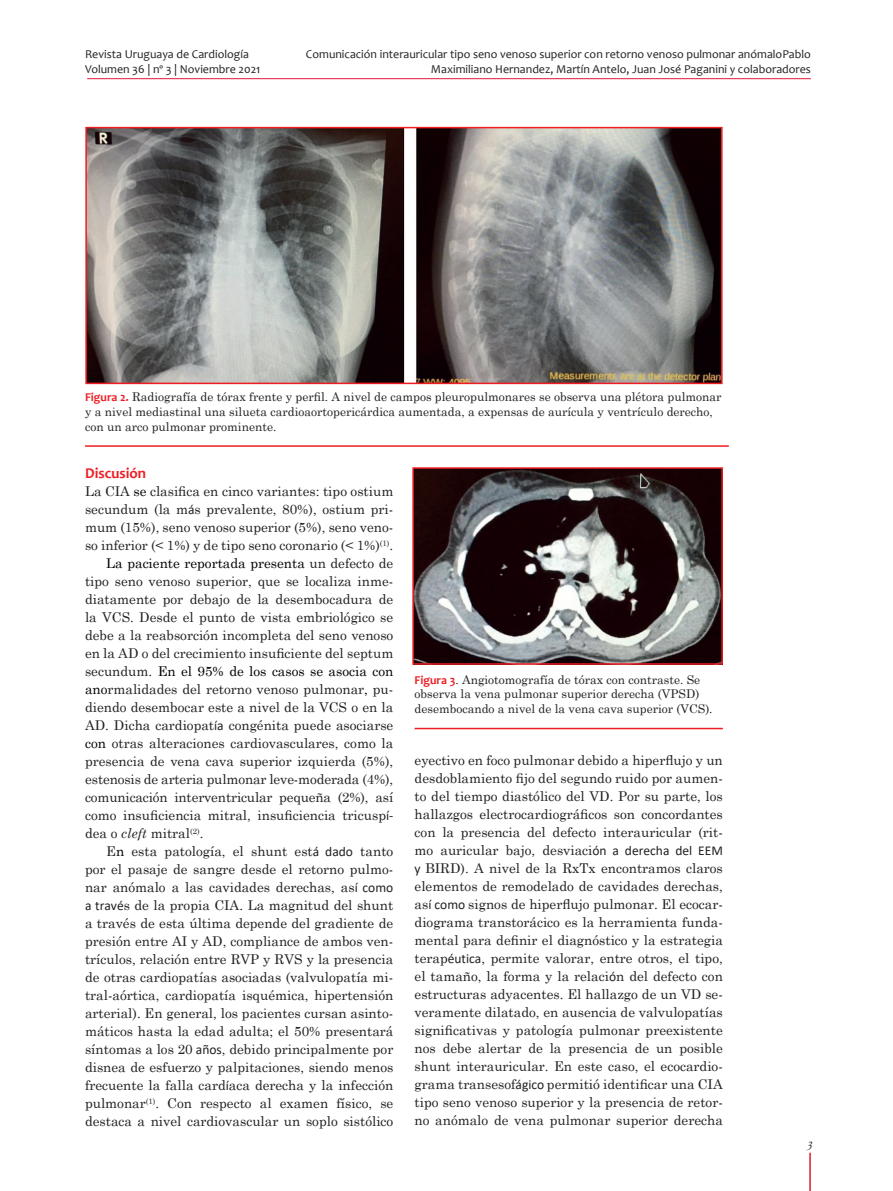
<style>
.page{position:relative;width:893px;height:1191px;background:#fff}
.page>*{position:absolute;margin:0;border:0;box-sizing:border-box;transform-origin:0 0}
.t1{font:700 15px "Candara";color:#ee1d23}
.t2{font:13.5px/18px "Century Schoolbook";color:#231f20;text-align:justify}
.t3{font:13.5px "Century Schoolbook";color:#000001}
.t4{font:italic 13.5px "Garamond";color:#231f20}
.t5{font:12px/14.7px "Century Schoolbook";color:#231f20}
.t6{font:12px/14.7px "Candara";color:#231f20}
.s1{font-family:"Candara";font-weight:700;color:#ee1d23}
.s2{color:#000001}
.s3{font-family:"Calibri"}
.s4{color:#231f20}
.s5{font-style:italic}
</style>
<div class="page">
<hr style="left:809px;top:1152px;width:2px;height:39px;background:#e21736">
<hr style="left:87px;top:78px;width:724px;height:1px;background:#e21736">
<img style="left:415px;top:470px;width:305px;height:191px">
<div style="left:412px;top:467px;width:311px;height:197px;border:2px solid #ee1d23"></div>
<img style="left:88px;top:130px;width:632px;height:251px">
<div style="left:85px;top:127px;width:638px;height:257px;border:2px solid #ee1d23"></div>
<hr style="left:85px;top:445px;width:644px;height:2px;background:#ee1d23">
<hr style="left:415px;top:728px;width:308px;height:1px;background:#ee1d23">
<p class="t6" style="left:85px;top:47px;width:177px">Revista Uruguaya de Cardiología<br>Volumen 36 | nº 3 | Noviembre 2021</p>
<p class="t6" style="left:306px;top:47px;width:507px;text-align:right">Comunicación interauricular tipo seno venoso superior con retorno venoso pulmonar anómaloPablo<br>Maximiliano Hernandez, Martín Antelo, Juan José Paganini y colaboradores</p>
<p class="t5" style="left:85px;top:388px;width:638px"><span class="s1">Figura 2.</span> Radiografía de tórax frente y perfil. A nivel de campos pleuropulmonares se observa una plétora pulmonar y a nivel mediastinal una silueta cardioaortopericárdica aumentada, a expensas de aurícula y ventrículo derecho, con un arco pulmonar prominente.</p>
<p class="t1" style="left:85px;top:464px;width:63px">Discusión</p>
<p class="t2" style="left:85px;top:481px;width:310px">La CIA <span class="s2">se</span> clasifica en cinco variantes: tipo ostium</p>
<p class="t2" style="left:85px;top:499px;width:310px">secundum (la m<span class="s3">á</span>s prevalente, 80%), ostium pri-</p>
<p class="t2" style="left:85px;top:517px;width:310px">mum (15%), seno venoso superior (5%), seno veno-</p>
<p class="t2" style="left:85px;top:535px;width:310px">so inferior (&lt; 1%) y de tipo seno coronario (&lt; 1%)<sup>(1)</sup>.</p>
<p class="t3" style="left:106px;top:552px;width:289px">La paciente reportada presenta <span class="s4">un defecto de</span></p>
<p class="t2" style="left:85px;top:571px;width:310px">tipo seno venoso superior, que se localiza inme-</p>
<p class="t2" style="left:85px;top:589px;width:310px">diatamente por debajo de la desembocadura de</p>
<p class="t2" style="left:85px;top:607px;width:310px">la VCS. Desde el punto de vista embriológico se</p>
<p class="t2" style="left:85px;top:625px;width:310px">debe a la reabsorción incompleta del seno venoso</p>
<p class="t2" style="left:85px;top:643px;width:310px">en la AD o del crecimiento insuficiente del septum</p>
<p class="t3" style="left:85px;top:660px;width:310px"><span class="s4">secundum.</span> En el 95% de los casos se asocia con</p>
<p class="t2" style="left:85px;top:679px;width:310px"><span class="s2">ano</span>rmalidades del retorno venoso pulmonar<span class="s2">,</span> pu-</p>
<p class="t2" style="left:85px;top:697px;width:310px">diendo desembocar este a nivel de la VCS o en la</p>
<p class="t2" style="left:85px;top:715px;width:310px">AD. Dicha cardiopat<span class="s3">ía</span> congénita puede asociarse</p>
<p class="t2" style="left:85px;top:733px;width:310px"><span class="s2">con</span> otras alteraciones cardiovasculares, como la</p>
<p class="t2" style="left:85px;top:751px;width:310px">presencia de vena cava superior izquierda (5%),</p>
<p class="t2" style="left:85px;top:769px;width:310px">estenosis de arteria pulmonar leve-moderada (4%),</p>
<p class="t2" style="left:85px;top:787px;width:310px">comunicación interventricular pequeña (2%), así</p>
<p class="t2" style="left:85px;top:805px;width:310px">como insuficiencia mitral, insuficiencia tricusp<span class="s3">í-</span></p>
<p class="t2" style="left:85px;top:823px;width:120px">dea o <span class="s5">cleft</span> mitral<sup>(2)</sup>.</p>
<p class="t2" style="left:106px;top:841px;width:289px">E<span class="s2">n</span> esta patología, el shunt est<span class="s3">á dado</span> tanto</p>
<p class="t2" style="left:85px;top:859px;width:310px">por el pasaje de sangre desde el retorno pulmo-</p>
<p class="t2" style="left:85px;top:877px;width:310px">nar anómalo a las cavidades derechas, as<span class="s3">í como</span></p>
<p class="t2" style="left:85px;top:895px;width:310px"><span class="s3">a travé</span>s de la propia CIA. La magnitud del shunt</p>
<p class="t2" style="left:85px;top:913px;width:310px">a través de esta última depende del gradiente de</p>
<p class="t2" style="left:85px;top:931px;width:310px">presión entre AI y AD, compliance de ambos ven-</p>
<p class="t2" style="left:85px;top:949px;width:310px">trículos, relación entre RVP y RVS y la presencia</p>
<p class="t2" style="left:85px;top:967px;width:310px">de otras cardiopatías asociadas (valvulopatía mi-</p>
<p class="t2" style="left:85px;top:985px;width:310px">tral-aórtica, cardiopatía isquémica, hipertensión</p>
<p class="t2" style="left:85px;top:1003px;width:310px">arterial). En general, los pacientes cursan asinto-</p>
<p class="t2" style="left:85px;top:1021px;width:310px">máticos hasta la edad adulta; el 50% presentará</p>
<p class="t2" style="left:85px;top:1039px;width:310px">síntomas a los 20 <span class="s3">años</span>, debido principalmente por</p>
<p class="t2" style="left:85px;top:1057px;width:310px">disnea de esfuerzo y palpitaciones, siendo menos</p>
<p class="t2" style="left:85px;top:1075px;width:310px">frecuente la falla card<span class="s3">í</span>aca derecha y la infección</p>
<p class="t2" style="left:85px;top:1093px;width:310px">pulmonar<sup>(1)</sup>. Con respecto al examen físico, se</p>
<p class="t2" style="left:85px;top:1111px;width:310px">destaca a nivel cardiovascular un soplo sistólico</p>
<p class="t5" style="left:415px;top:671px;width:300px"><span class="s1">Figura 3</span>. Angiotomografía de tórax con contraste. Se observa la vena pulmonar superior derecha (VPSD) desembocando a nivel de la vena cava superior (VCS).</p>
<p class="t2" style="left:415px;top:750px;width:310px">eyectivo en foco pulmonar debido a hiperflujo y un desdoblamiento fijo del segundo ruido por aumen&shy;to del tiempo diastólico del VD. Por su parte, los hallazgos electrocardiográficos son concordantes con la presencia del defecto interauricular (rit&shy;mo auricular bajo, desviaci<span class="s3">ón a derecha del EEM y</span> BIRD). A nivel de la RxTx encontramos claros elementos de remodelado de cavidades derechas, as<span class="s3">í como</span> signos de hiperflujo pulmonar. El ecocar&shy;diograma transtorácico es la herramienta funda&shy;mental para definir el diagnóstico y la estrategia terap<span class="s3">éutica</span>, permite valorar, entre otros, el tipo, el tamaño, la forma y la relaci<span class="s3">ó</span>n del defecto con estructuras adyacentes. El hallazgo de un VD se&shy;veramente dilatado, en ausencia de valvulopatías significativas y patología pulmonar preexistente nos debe alertar de la presencia de un posible shunt interauricular. En este caso, el ecocardio&shy;grama transesof<span class="s3">ágico</span> permitió identificar una CIA tipo seno venoso superior y la presencia de retor&shy;no anómalo de vena pulmonar superior derecha</p>
<p class="t4" style="left:806px;top:1136px;width:8px">3</p>
</div>
